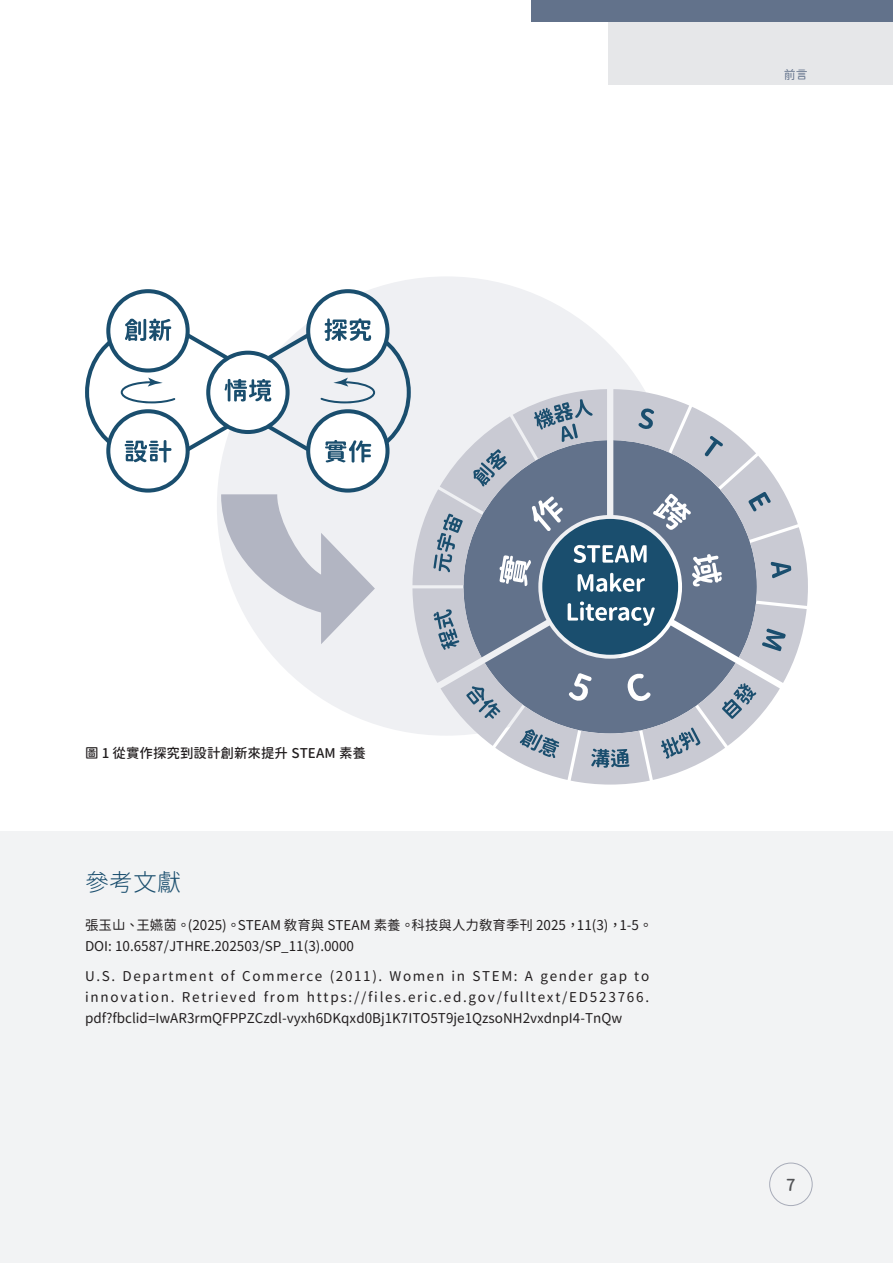
<style>
.page{position:relative;width:893px;height:1263px;background:#fff}
.page>*{position:absolute;margin:0;border:0;box-sizing:border-box;transform-origin:0 0}
.t1{font:24px "Gen Sen Maru Gothic TW Light TTF";color:#1a4e6e}
.t2{font:16.5px "Gen Sen Maru Gothic TW Medium TTF";color:#57585a}
.t3{font:13.5px/21px "Gen Sen Maru Gothic TW Regular TTF";color:#231f20}
.t4{font:13.5px "Gen Sen Maru Gothic TW Medium TTF";color:#231f20}
.t5{font:12px "Gen Sen Maru Gothic TW Regular TTF";color:#62728b}
</style>
<div class="page">
<div style="left:608px;top:0;width:285px;height:85px;background:#e6e7e9"></div>
<div style="left:0;top:831px;width:893px;height:432px;background:#f2f3f4"></div>
<svg style="left:85px;top:289px;width:723px;height:495px"></svg>
<div style="left:531px;top:0;width:362px;height:21px;background:#62728b"></div>
<p class="t5" style="left:784px;top:68px;width:25px">前言</p>
<p class="t4" style="left:85px;top:745px;width:282px">圖 1 從實作探究到設計創新來提升 STEAM 素養</p>
<h1 class="t1" style="left:85px;top:869px;width:97px">參考文獻</h1>
<p class="t3" style="left:85px;top:915px;width:569px">張玉山、王嬿茵。(2025)。STEAM 教育與 STEAM 素養。科技與人力教育季刊 2025，11(3)，1-5。<br>DOI: 10.6587/JTHRE.202503/SP_11(3).0000</p>
<p class="t3" style="left:85px;top:965px;width:566px;text-align:justify">U.S. Department of Commerce (2011). Women in STEM: A gender gap to innovation. Retrieved from https://files.eric.ed.gov/fulltext/ED523766. pdf?fbclid=IwAR3rmQFPPZCzdl-vyxh6DKqxd0Bj1K7ITO5T9je1QzsoNH2vxdnpI4-TnQw</p>
<p class="t2" style="left:786px;top:1175px;width:11px">7</p>
</div>
